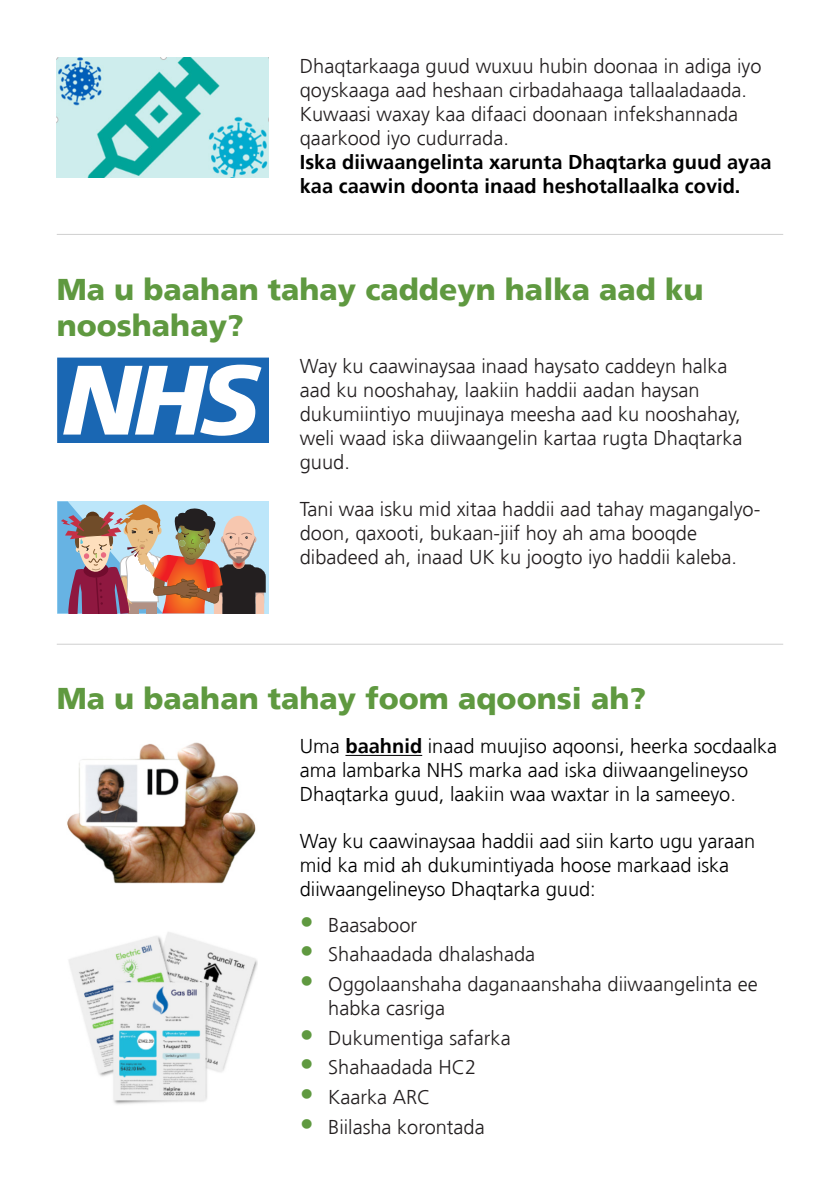
<style>
.page{position:relative;width:840px;height:1191px;background:#fff}
.page>*{position:absolute;margin:0;border:0;box-sizing:border-box;transform-origin:0 0}
.t1{font:900 30px/36px "Frutiger";color:#5f9940}
.t2{font:300 20px/24px "Frutiger";color:#231f20}
.t3{font:300 20px/24px "Frutiger";color:#000}
.s1{font-weight:700;color:#000}
.s2{font-weight:700}
.s3{font-weight:700;font-size:28px;color:#5f9940}
</style>
<div class="page">
<hr style="left:345px;top:755px;width:77px;height:1px;background:#000">
<svg style="left:57px;top:501px;width:208px;height:113px"></svg>
<svg style="left:57px;top:357px;width:211px;height:86px"></svg>
<img style="left:57px;top:57px;width:211px;height:120px">
<img style="left:67px;top:742px;width:189px;height:141px">
<img style="left:69px;top:932px;width:189px;height:172px">
<hr style="left:57px;top:234px;width:725px;height:1px;background:#000">
<hr style="left:57px;top:643px;width:725px;height:1px;background:#000">
<p class="t2" style="left:300px;top:54px;width:473px">Dhaqtarkaaga guud wuxuu hubin doonaa in adiga iyo qoyskaaga aad heshaan cirbadahaaga tallaaladaada.<br>Kuwaasi waxay kaa difaaci doonaan infekshannada qaarkood iyo cudurrada.<br><span class="s1">Iska diiwaangelinta xarunta Dhaqtarka guud ayaa kaa caawin doonta inaad heshotallaalka covid.</span></p>
<p class="t1" style="left:57px;top:271px;width:648px">Ma u baahan tahay caddeyn halka aad ku nooshahay?</p>
<p class="t2" style="left:300px;top:355px;width:444px">Way ku caawinaysaa inaad haysato caddeyn halka aad ku nooshahay, laakiin haddii aadan haysan dukumiintiyo muujinaya meesha aad ku nooshahay, weli waad iska diiwaangelin kartaa rugta Dhaqtarka guud.</p>
<p class="t2" style="left:300px;top:497px;width:462px">Tani waa isku mid xitaa haddii aad tahay magangalyo&shy;doon, qaxooti, bukaan-jiif hoy ah ama booqde dibadeed ah, inaad UK ku joogto iyo haddii kaleba.</p>
<p class="t1" style="left:57px;top:680px;width:590px">Ma u baahan tahay foom aqoonsi ah?</p>
<p class="t3" style="left:300px;top:735px;width:478px">Uma <span class="s2">baahnid</span> inaad muujiso aqoonsi, heerka socdaalka ama lambarka NHS marka aad iska diiwaangelineyso<br>Dhaqtarka guud, laakiin waa waxtar in la sameeyo.</p>
<p class="t3" style="left:300px;top:829px;width:456px">Way ku caawinaysaa haddii aad siin karto ugu yaraan mid ka mid ah dukumintiyada hoose markaad iska diiwaangelineyso Dhaqtarka guud:</p>
<p class="t2" style="left:300px;top:913px;width:119px"><span class="s3">•</span> Baasaboor</p>
<p class="t2" style="left:300px;top:942px;width:237px"><span class="s3">•</span> Shahaadada dhalashada</p>
<p class="t2" style="left:328px;top:972px;width:431px;text-indent:-28px"><span class="s3">•</span> Oggolaanshaha daganaanshaha diiwaangelinta ee habka casriga</p>
<p class="t2" style="left:300px;top:1026px;width:212px"><span class="s3">•</span> Dukumentiga safarka</p>
<p class="t2" style="left:300px;top:1055px;width:178px"><span class="s3">•</span> Shahaadada HC2</p>
<p class="t2" style="left:300px;top:1085px;width:132px"><span class="s3">•</span> Kaarka ARC</p>
<p class="t2" style="left:300px;top:1115px;width:186px"><span class="s3">•</span> Biilasha korontada</p>
</div>
